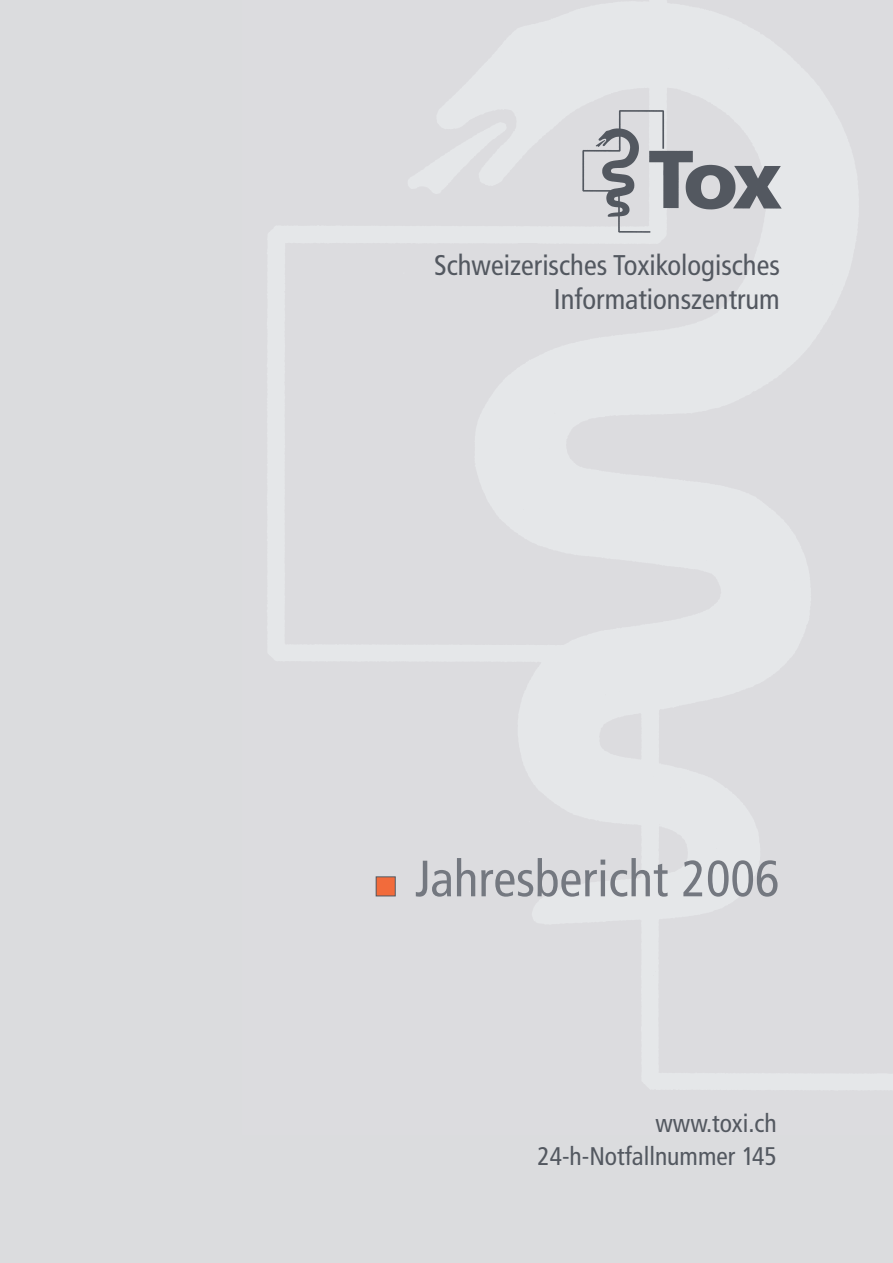
<style>
.page{position:relative;width:893px;height:1263px;background:#dbdcde}
.page>*{position:absolute;margin:0;border:0;box-sizing:border-box;transform-origin:0 0}
.t1{font:condensed 51px "Frutiger";color:#747880}
.t2{font:condensed 28.5px/34px "Frutiger";color:#535860;text-align:right}
.t3{font:condensed 25.5px/33px "Frutiger";color:#535860;text-align:right}
</style>
<div class="page">
<img style="left:267px;top:0;width:626px;height:1090px">
<img style="left:581px;top:107px;width:204px;height:129px">
<div style="left:377px;top:877px;width:18px;height:18px;background:#f26b3b"></div>
<div style="left:376px;top:876px;width:20px;height:20px;border:1px solid #535860"></div>
<p class="t2" style="left:434px;top:250px;width:347px">Schweizerisches Toxikologisches<br>Informationszentrum</p>
<h1 class="t1" style="left:415px;top:858px;width:366px">Jahresbericht 2006</h1>
<p class="t3" style="left:537px;top:1109px;width:241px">www.toxi.ch<br>24-h-Notfallnummer 145</p>
</div>
